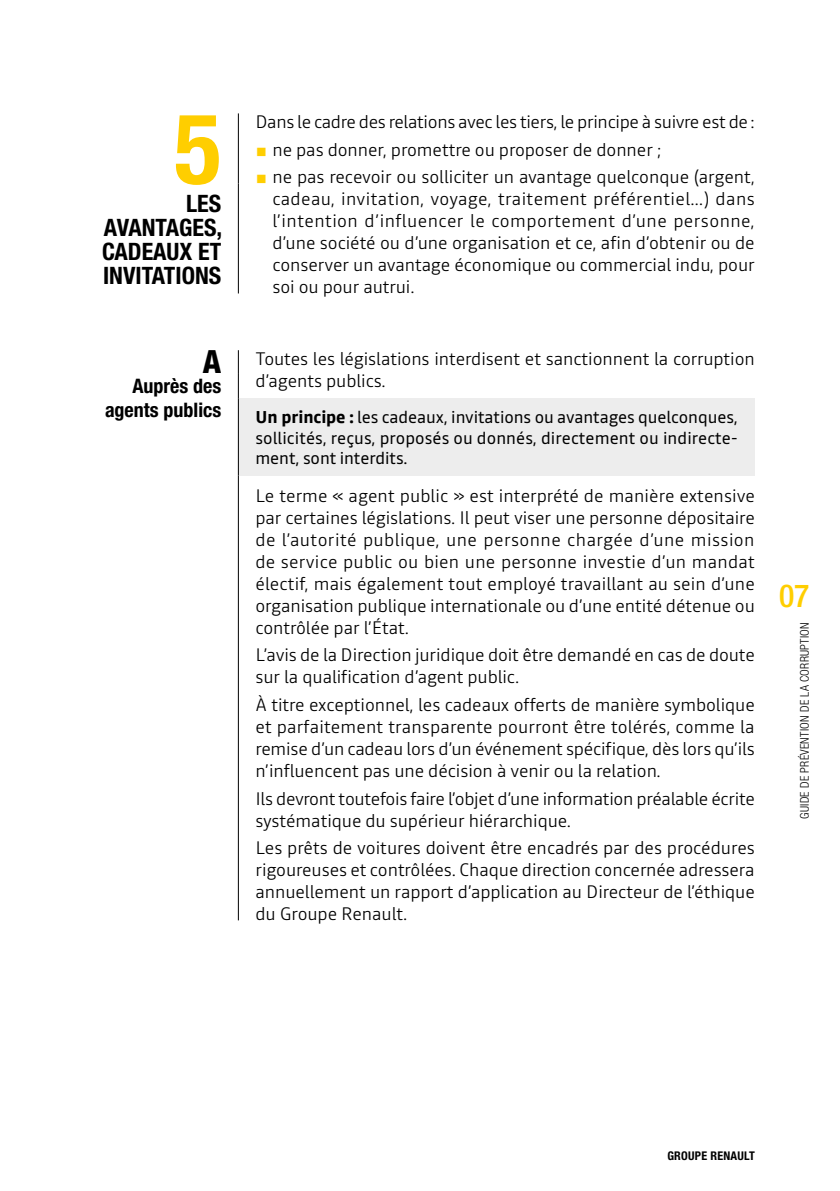
<style>
.page{position:relative;width:840px;height:1191px;background:#fff}
.page>*{position:absolute;margin:0;border:0;box-sizing:border-box;transform-origin:0 0}
.t1{font:700 condensed 98.2px "Helvetica Neue LT Std";color:#ffce00}
.t2{font:500 condensed 31.8px "Helvetica Neue LT Std";color:#ffce00}
.t3{font:700 condensed 24px/24px "Helvetica Neue LT Std";color:#000;text-align:justify}
.t4{font:700 condensed 20px/24px "Helvetica Neue LT Std";color:#000;text-align:right}
.t5{font:300 18px/22px "Read";letter-spacing:-.005em;color:#000}
.t6{font:17px/20.4px "Read";letter-spacing:.005em;color:#000;text-align:justify}
.t7{font:300 condensed 12px "Helvetica Neue LT Std";letter-spacing:.02em;color:#000}
.t8{font:700 condensed 12px "Helvetica Neue LT Std";letter-spacing:.02em;color:#000}
.s1{font-family:"Helvetica Neue LT Std";font-weight:800;font-stretch:condensed;font-size:32px}
.s2{font-weight:700}
</style>
<div class="page">
<hr style="left:238px;top:113px;width:1px;height:70px;background:#000">
<hr style="left:238px;top:183px;width:1px;height:110px;background:#000">
<div style="left:238px;top:398px;width:516px;height:77px;background:#ededed"></div>
<hr style="left:238px;top:475px;width:1px;height:445px;background:#000">
<svg style="left:238px;top:350px;width:1px;height:48px"></svg>
<hr style="left:238px;top:398px;width:1px;height:77px;background:#000">
<h1 class="t1" style="left:174px;top:89px;width:49px">5</h1>
<p class="t5" style="left:272px;top:108px;width:484px;line-height:27.6px;text-indent:-17px">Dans le cadre des relations avec les tiers, le principe à suivre est de : ne pas donner, promettre ou proposer de donner ;<br>ne pas recevoir ou solliciter un avantage quelconque (argent,</p>
<p class="t5" style="left:272px;top:188px;width:483px;text-align:justify">cadeau, invitation, voyage, traitement préférentiel…) dans l’intention d’influencer le comportement d’une personne, d’une société ou d’une organisation et ce, afin d’obtenir ou de conserver un avantage économique ou commercial indu, pour soi ou pour autrui.</p>
<h3 class="t3" style="left:102px;top:191px;width:121px;text-indent:84px">LES AVANTAGES, CADEAUX ET INVITATIONS</h3>
<p class="t5" style="left:255px;top:347px;width:500px;text-indent:-52px"><span class="s1">A</span> Toutes les législations interdisent et sanctionnent la corruption d’agents publics.</p>
<p class="t4" style="left:105px;top:373px;width:118px">Auprès des agents publics</p>
<p class="t6" style="left:255px;top:407px;width:483px"><span class="s2">Un principe :</span> les cadeaux, invitations ou avantages quelconques, sollicités, reçus, proposés ou donnés, directement ou indirecte&shy;ment, sont interdits.</p>
<p class="t5" style="left:255px;top:484px;width:501px;text-align:justify">Le terme « agent public » est interprété de manière extensive par certaines législations. Il peut viser une personne dépositaire de l’autorité publique, une personne chargée d’une mission de service public ou bien une personne investie d’un mandat électif, mais également tout employé travaillant au sein d’une organisation publique internationale ou d’une entité détenue ou contrôlée par l’État.</p>
<p class="t5" style="left:255px;top:644px;width:500px">L’avis de la Direction juridique doit être demandé en cas de doute sur la qualification d’agent public.</p>
<p class="t5" style="left:255px;top:693px;width:500px;text-align:justify">À titre exceptionnel, les cadeaux offerts de manière symbolique et parfaitement transparente pourront être tolérés, comme la remise d’un cadeau lors d’un événement spécifique, dès lors qu’ils n’influencent pas une décision à venir ou la relation.</p>
<p class="t5" style="left:255px;top:787px;width:500px">Ils devront toutefois faire l’objet d’une information préalable écrite systématique du supérieur hiérarchique.</p>
<p class="t5" style="left:255px;top:837px;width:500px;text-align:justify">Les prêts de voitures doivent être encadrés par des procédures rigoureuses et contrôlées. Chaque direction concernée adressera annuellement un rapport d’application au Directeur de l’éthique du Groupe Renault.</p>
<h2 class="t2" style="left:778px;top:576px;width:32px">07</h2>
<p class="t7" style="left:797px;top:819px;width:198px;rotate:-90deg">GUIDE DE PRÉVENTION DE LA CORRUPTION</p>
<p class="t8" style="left:667px;top:1148px;width:89px">GROUPE RENAULT</p>
</div>
